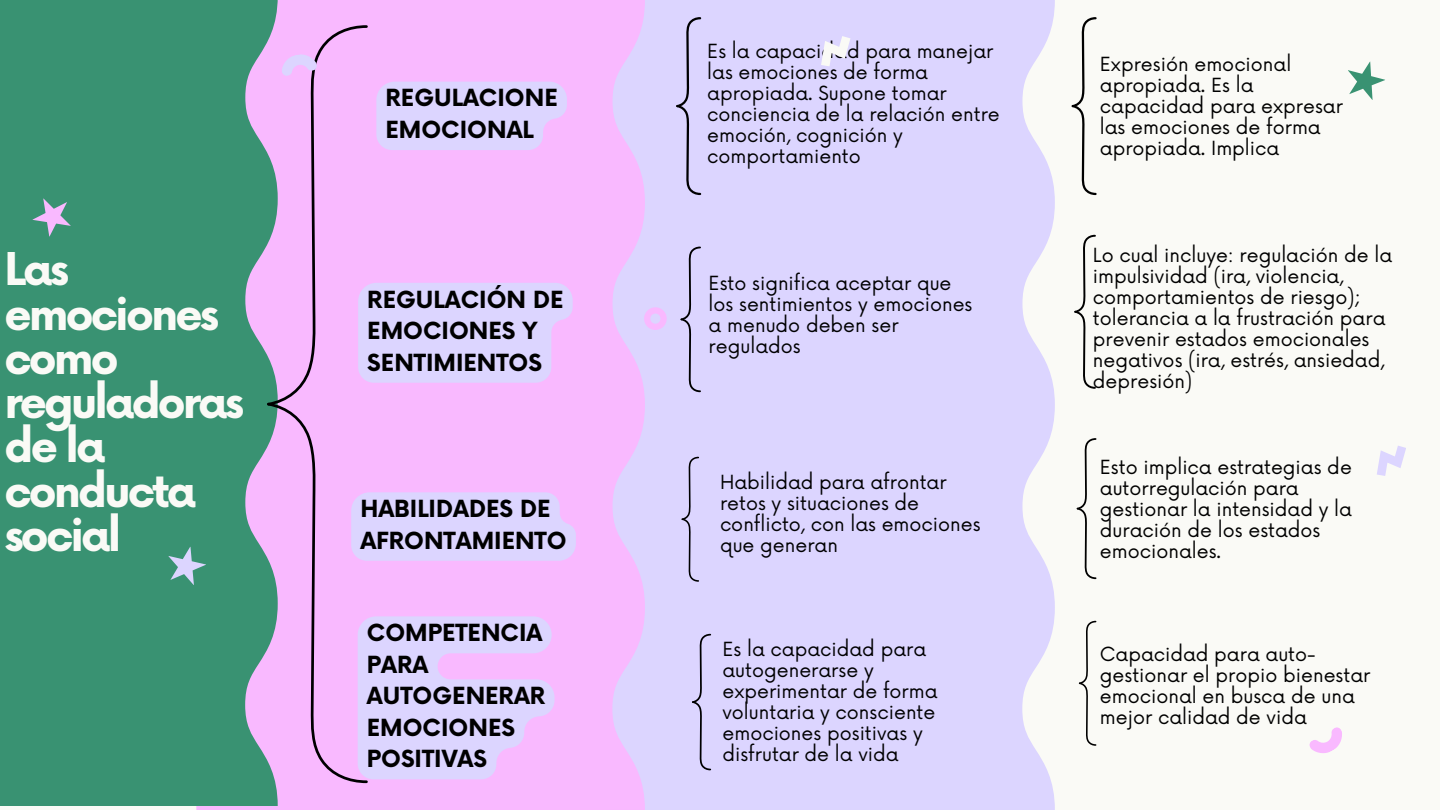
<style>
.page{position:relative;width:1440px;height:810px;background:#fafaf6}
.page>*{position:absolute;margin:0;border:0;box-sizing:border-box;transform-origin:0 0}
.t1{font:700 44px/44.2px "Now";letter-spacing:-.065em;color:#fafaf6}
.t2{font:700 23px/31.5px "Now";color:#000}
.t3{font:19px/21px "Now";color:#000}
</style>
<div class="page">
<div style="left:645px;top:0;width:410px;height:810px;background:#dcd5ff"></div>
<svg style="left:196px;top:0;width:449px;height:810px;background:#f4bdfe"></svg>
<div style="left:0;top:0;width:278px;height:806px;background:#399272"></div>
<svg style="left:675px;top:16px;width:27px;height:180px;background:#c7c1e7"></svg>
<svg style="left:1071px;top:17px;width:26px;height:179px"></svg>
<svg style="left:679px;top:246px;width:23px;height:147px;background:#c8c1e8"></svg>
<svg style="left:680px;top:456px;width:20px;height:127px;background:#c8c2e8"></svg>
<svg style="left:1074px;top:234px;width:22px;height:155px"></svg>
<svg style="left:1076px;top:438px;width:21px;height:142px"></svg>
<svg style="left:32px;top:198px;width:39px;height:39px;background:#759e9e"></svg>
<svg style="left:168px;top:546px;width:38px;height:39px"></svg>
<svg style="left:1348px;top:61px;width:37px;height:39px"></svg>
<svg style="left:1377px;top:446px;width:29px;height:30px"></svg>
<svg style="left:821px;top:36px;width:29px;height:30px"></svg>
<svg style="left:644px;top:307px;width:23px;height:23px"></svg>
<svg style="left:1309px;top:727px;width:33px;height:26px"></svg>
<svg style="left:265px;top:24px;width:311px;height:760px;background:#ebbffa"></svg>
<svg style="left:691px;top:633px;width:21px;height:138px;background:#c7c1e7"></svg>
<svg style="left:1078px;top:620px;width:19px;height:126px"></svg>
<p class="t1" style="left:5px;top:250px;width:241px">Las emociones como reguladoras de la conducta social</p>
<p class="t2" style="left:386px;top:84px;width:174px">REGULACIONE<br>EMOCIONAL</p>
<p class="t2" style="left:367px;top:285px;width:198px">REGULACIÓN DE<br>EMOCIONES Y<br>SENTIMIENTOS</p>
<p class="t2" style="left:360px;top:495px;width:208px">HABILIDADES DE<br>AFRONTAMIENTO</p>
<p class="t2" style="left:367px;top:619px;width:180px">COMPETENCIA<br>PARA<br>AUTOGENERAR<br>EMOCIONES<br>POSITIVAS</p>
<h1 class="t3" style="left:707px;top:42px;width:294px">Es la capacidad para manejar las emociones de forma apropiada. Supone tomar conciencia de la relación entre emoción, cognición y comportamiento</h1>
<h2 class="t3" style="left:709px;top:274px;width:265px">Esto significa aceptar que los sentimientos y emociones a menudo deben ser regulados</h2>
<h2 class="t3" style="left:720px;top:473px;width:262px">Habilidad para afrontar retos y situaciones de conflicto, con las emociones que generan</h2>
<h2 class="t3" style="left:1100px;top:55px;width:245px">Expresión emocional apropiada. Es la capacidad para expresar las emociones de forma apropiada. Implica</h2>
<h2 class="t3" style="left:1093px;top:246px;width:301px">Lo cual incluye: regulación de la impulsividad (ira, violencia, comportamientos de riesgo); tolerancia a la frustración para prevenir estados emocionales negativos (ira, estrés, ansiedad, depresión)</h2>
<p class="t3" style="left:1100px;top:458px;width:254px">Esto implica estrategias de autorregulación para gestionar la intensidad y la duración de los estados emocionales.</p>
<p class="t3" style="left:722px;top:640px;width:217px">Es la capacidad para autogenerarse y experimentar de forma voluntaria y consciente emociones positivas y disfrutar de la vida</p>
<p class="t3" style="left:1100px;top:645px;width:272px">Capacidad para auto&shy;gestionar el propio bienestar emocional en busca de una mejor calidad de vida</p>
</div>
